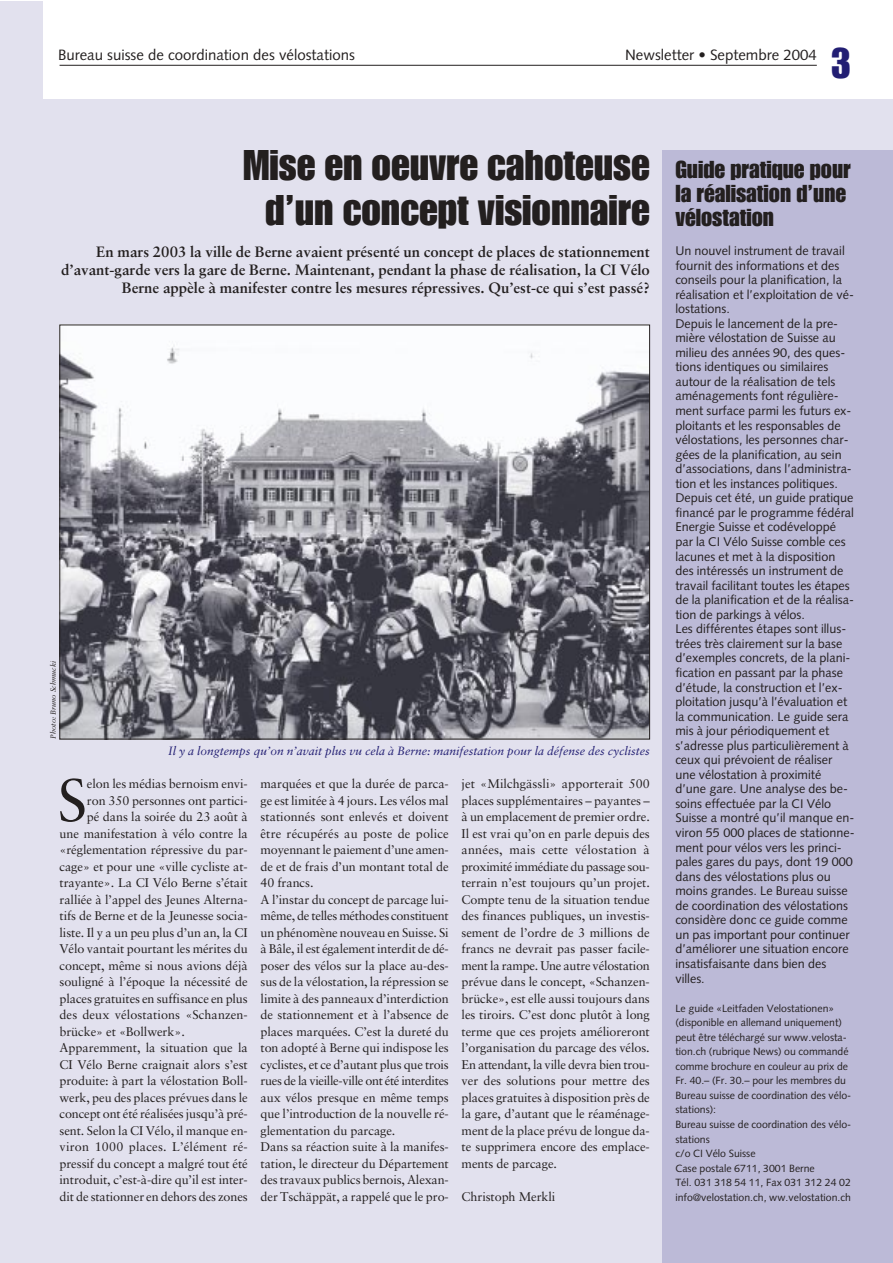
<style>
.page{position:relative;width:893px;height:1263px;background:#fff}
.page>*{position:absolute;margin:0;border:0;box-sizing:border-box;transform-origin:0 0}
.t1{font:59.85px "Sabon";color:#231f1f}
.t2{font:42px/45px "Impact";color:#231f1f;text-align:center}
.t3{font:42px "Impact";color:#221e73}
.t4{font:24px/24px "Impact";color:#231f1f}
.t5{font:700 15px/18px "Sabon";color:#231f1f;text-align:right}
.t6{font:15px "Syntax";color:#231f1f}
.t7{font:12.6px/16.5px "Sabon";letter-spacing:-.005em;color:#231f1f}
.t8{font:12.6px/14.5px "Syntax";color:#231f1f}
.t9{font:12.6px "Sabon";letter-spacing:.015em;color:#231f1f}
.t10{font:italic 12px "Sabon";color:#221e73}
.t11{font:10.5px/14.5px "Syntax";color:#231f1f}
.t12{font:italic 7.5px "Sabon";color:#231f1f}
</style>
<div class="page">
<div style="left:0;top:99px;width:892px;height:1164px;background:#e2e1ee"></div>
<div style="left:0;top:2px;width:43px;height:1261px;background:#e2e1ee"></div>
<hr style="left:60px;top:65px;width:756px;height:1px;background:#231f1f">
<div style="left:662px;top:150px;width:230px;height:1113px;background:#bcbad7"></div>
<img style="left:62px;top:327px;width:585px;height:410px">
<p class="t6" style="left:58px;top:48px;width:298px">Bureau suisse de coordination des vélostations</p>
<p class="t6" style="left:625px;top:48px;width:193px">Newsletter • Septembre 2004</p>
<h2 class="t3" style="left:830px;top:48px;width:22px">3</h2>
<h2 class="t2" style="left:243px;top:145px;width:408px">Mise en oeuvre cahoteuse d’un concept visionnaire</h2>
<h3 class="t4" style="left:675px;top:158px;width:177px">Guide pratique pour la réalisation d’une vélostation</h3>
<p class="t8" style="left:675px;top:245px;width:181px">Un nouvel instrument de travail fournit des informations et des conseils pour la planification, la réalisation et l’exploitation de vé&shy;lostations.<br>Depuis le lancement de la pre&shy;mière vélostation de Suisse au milieu des années 90, des ques&shy;tions identiques ou similaires autour de la réalisation de tels aménagements font régulière&shy;ment surface parmi les futurs ex&shy;ploitants et les responsables de vélostations, les personnes char&shy;gées de la planification, au sein d’associations, dans l’administra&shy;tion et les instances politiques.<br>Depuis cet été, un guide pratique financé par le programme fédéral<br>Energie Suisse et codéveloppé par la CI Vélo Suisse comble ces lacunes et met à la disposition des intéressés un instrument de travail facilitant toutes les étapes de la planification et de la réalisa&shy;tion de parkings à vélos.<br>Les différentes étapes sont illus&shy;trées très clairement sur la base d’exemples concrets, de la plani&shy;fication en passant par la phase d’étude, la construction et l’ex&shy;ploitation jusqu’à l’évaluation et la communication. Le guide sera mis à jour périodiquement et s’adresse plus particulièrement à ceux qui prévoient de réaliser une vélostation à proximité d’une gare. Une analyse des be&shy;soins effectuée par la CI Vélo<br>Suisse a montré qu’il manque en&shy;viron 55 000 places de stationne&shy;ment pour vélos vers les princi&shy;pales gares du pays, dont 19 000 dans des vélostations plus ou moins grandes. Le Bureau suisse de coordination des vélostations considère donc ce guide comme un pas important pour continuer d’améliorer une situation encore insatisfaisante dans bien des villes.</p>
<p class="t11" style="left:675px;top:1002px;width:177px">Le guide «Leitfaden Velostationen» (disponible en allemand uniquement) peut être téléchargé sur www.velosta&shy;tion.ch (rubrique News) ou commandé comme brochure en couleur au prix de<br>Fr. 40.– (Fr. 30.– pour les membres du<br>Bureau suisse de coordination des vélo&shy;stations):<br>Bureau suisse de coordination des vélo&shy;stations<br>c/o CI Vélo Suisse<br>Case postale 6711, 3001 Berne<br>Tél. 031 318 54 11, Fax 031 312 24 02 info@velostation.ch, ww.velostation.ch</p>
<p class="t5" style="left:61px;top:244px;width:590px">En mars 2003 la ville de Berne avaient présenté un concept de places de stationnement d’avant-garde vers la gare de Berne. Maintenant, pendant la phase de réalisation, la CI Vélo<br>Berne appèle à manifester contre les mesures répressives. Qu’est-ce qui s’est passé?</p>
<p class="t12" style="left:50px;top:739px;width:79px;rotate:-90deg">Photo: Bruno Schmucki</p>
<p class="t10" style="left:168px;top:746px;width:483px">Il y a longtemps qu’on n’avait plus vu cela à Berne: manifestation pour la défense des cyclistes</p>
<h1 class="t1" style="left:57px;top:775px;width:31px">S</h1>
<p class="t7" style="left:87px;top:777px;width:162px">elon les médias bernoism envi-</p>
<p class="t7" style="left:260px;top:777px;width:190px">marquées et que la durée de parca&shy;ge est limitée à 4 jours. Les vélos mal stationnés sont enlevés et doivent être récupérés au poste de police moyennant le paiement d’une amen&shy;de et de frais d’un montant total de 40 francs.<br>A l’instar du concept de parcage lui&shy;même, de telles méthodes constituent un phénomène nouveau en Suisse. Si à Bâle, il est également interdit de dé&shy;poser des vélos sur la place au-des&shy;sus de la vélostation, la répression se limite à des panneaux d’interdiction de stationnement et à l’absence de places marquées. C’est la dureté du ton adopté à Berne qui indispose les cyclistes, et ce d’autant plus que trois rues de la vieille-ville ont été interdites aux vélos presque en même temps que l’introduction de la nouvelle ré&shy;glementation du parcage.<br>Dans sa réaction suite à la manifes&shy;tation, le directeur du Département des travaux publics bernois, Alexan&shy;der Tschäppät, a rappelé que le pro-</p>
<p class="t7" style="left:461px;top:777px;width:190px;text-align:justify">jet «Milchgässli» apporterait 500 places supplémentaires – payantes – à un emplacement de premier ordre.<br>Il est vrai qu’on en parle depuis des années, mais cette vélostation à proximité immédiate du passage sou&shy;terrain n’est toujours qu’un projet.<br>Compte tenu de la situation tendue des finances publiques, un investis&shy;sement de l’ordre de 3 millions de francs ne devrait pas passer facile&shy;ment la rampe. Une autre vélostation prévue dans le concept, «Schanzen&shy;brücke», est elle aussi toujours dans les tiroirs. C’est donc plutôt à long terme que ces projets amélioreront l’organisation du parcage des vélos.<br>En attendant, la ville devra bien trou&shy;ver des solutions pour mettre des places gratuites à disposition près de la gare, d’autant que le réaménage&shy;ment de la place prévu de longue da&shy;te supprimera encore des emplace&shy;ments de parcage.</p>
<p class="t7" style="left:461px;top:1189px;width:95px">Christoph Merkli</p>
<p class="t7" style="left:87px;top:793px;width:162px">ron 350 personnes ont partici-</p>
<p class="t7" style="left:87px;top:810px;width:162px">pé dans la soirée du 23 août à</p>
<p class="t7" style="left:60px;top:826px;width:190px">une manifestation à vélo contre la</p>
<p class="t7" style="left:60px;top:843px;width:190px">«réglementation répressive du par-</p>
<p class="t7" style="left:60px;top:859px;width:190px">cage» et pour une «ville cycliste at-</p>
<p class="t7" style="left:60px;top:876px;width:190px">trayante». La CI Vélo Berne s’était</p>
<p class="t7" style="left:60px;top:892px;width:190px">ralliée à l’appel des Jeunes Alterna-</p>
<p class="t7" style="left:60px;top:909px;width:190px">tifs de Berne et de la Jeunesse socia-</p>
<p class="t7" style="left:60px;top:925px;width:190px">liste. Il y a un peu plus d’un an, la CI</p>
<p class="t7" style="left:60px;top:942px;width:190px">Vélo vantait pourtant les mérites du</p>
<p class="t7" style="left:60px;top:958px;width:190px">concept, même si nous avions déjà</p>
<p class="t7" style="left:60px;top:975px;width:190px">souligné à l’époque la nécessité de</p>
<p class="t7" style="left:60px;top:991px;width:190px">places gratuites en suffisance en plus</p>
<p class="t7" style="left:60px;top:1008px;width:190px">des deux vélostations «Schanzen-</p>
<p class="t7" style="left:60px;top:1024px;width:127px">brücke» et «Bollwerk».</p>
<p class="t7" style="left:60px;top:1041px;width:190px">Apparemment, la situation que la</p>
<p class="t7" style="left:60px;top:1057px;width:190px">CI Vélo Berne craignait alors s’est</p>
<p class="t7" style="left:60px;top:1074px;width:190px">produite: à part la vélostation Boll-</p>
<p class="t7" style="left:60px;top:1090px;width:190px">werk, peu des places prévues dans le</p>
<p class="t7" style="left:60px;top:1107px;width:190px">concept ont été réalisées jusqu’à pré-</p>
<p class="t7" style="left:60px;top:1123px;width:190px">sent. Selon la CI Vélo, il manque en-</p>
<p class="t9" style="left:60px;top:1141px;width:190px">viron 1000 places. L’élément ré-</p>
<p class="t7" style="left:60px;top:1156px;width:190px">pressif du concept a malgré tout été</p>
<p class="t7" style="left:60px;top:1173px;width:190px">introduit, c’est-à-dire qu’il est inter-</p>
<p class="t7" style="left:60px;top:1189px;width:190px">dit de stationner en dehors des zones</p>
</div>
